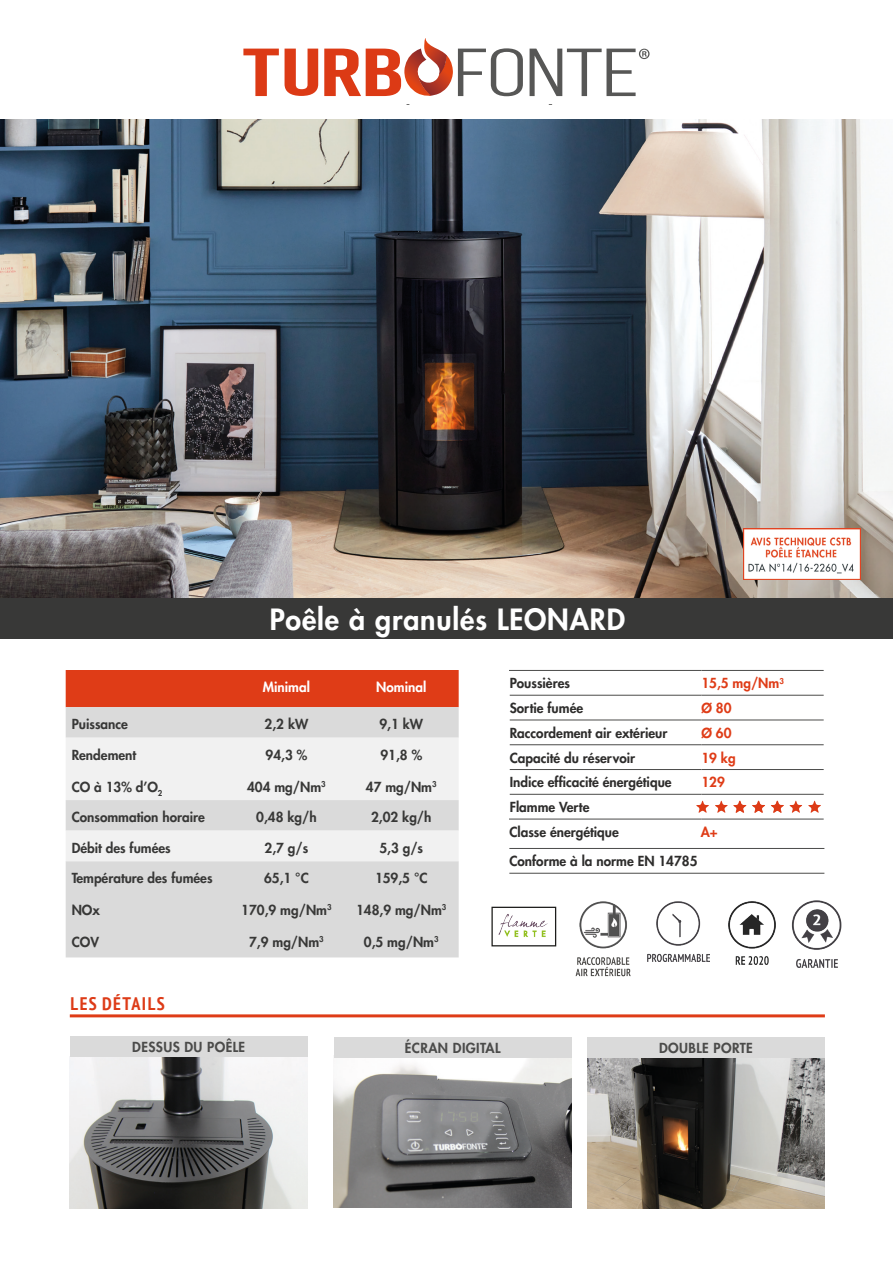
<style>
.page{position:relative;width:893px;height:1263px;background:#fff}
.page>*{position:absolute;margin:0;border:0;box-sizing:border-box;transform-origin:0 0}
.t1{font:800 28.5px "Futura LT";letter-spacing:.03em;color:#fff}
.t2{font:700 condensed 18.15px "PT Sans";letter-spacing:.08em;color:#dd3b17}
.Sous-titre_Page_Text{font:800 13.5px "Futura LT";color:#383837}
.t3{font:800 13.5px "Futura LT";color:#2e2d2c}
.t4{font:800 13.5px "Futura LT";letter-spacing:.03em;color:#4b4b4a}
.t5{font:800 13.5px "Futura LT";color:#df3c17}
.Sous-titre_Page_Text-2{font:800 13.5px "Futura LT";color:#fff}
</style>
<div class="page">
<img style="left:0;top:119px;width:893px;height:520px">
<img style="left:70px;top:1057px;width:238px;height:151px">
<img style="left:333px;top:1057px;width:238px;height:150px">
<img style="left:587px;top:1057px;width:238px;height:152px">
<img style="left:648px;top:901px;width:61px;height:60px">
<img style="left:791px;top:900px;width:51px;height:67px">
<img style="left:576px;top:901px;width:55px;height:76px">
<img style="left:744px;top:529px;width:117px;height:51px">
<img style="left:728px;top:901px;width:47px;height:64px">
<img style="left:498px;top:914px;width:50px;height:23px">
<div style="left:491px;top:907px;width:65px;height:39px;border:1px solid #1d1d1b"></div>
<svg style="left:243px;top:49px;width:36px;height:47px"></svg>
<svg style="left:285px;top:49px;width:33px;height:47px"></svg>
<svg style="left:530px;top:49px;width:120px;height:47px"></svg>
<svg style="left:324px;top:38px;width:199px;height:59px"></svg>
<div style="left:1px;top:598px;width:892px;height:41px;background:#383837"></div>
<div style="left:66px;top:670px;width:393px;height:37px;background:#df3c17"></div>
<div style="left:66px;top:707px;width:393px;height:250px;background:#dadada"></div>
<svg style="left:66px;top:738px;width:393px;height:123px;fill:#f1f1f1"></svg>
<svg style="left:510px;top:694px;width:186px;height:125px"></svg>
<hr style="left:509px;top:670px;width:192px;height:1px;background:#4b4b4a">
<hr style="left:510px;top:695px;width:191px;height:1px;background:#4b4b4a">
<hr style="left:510px;top:720px;width:191px;height:1px;background:#4b4b4a">
<hr style="left:510px;top:744px;width:191px;height:1px;background:#4b4b4a">
<hr style="left:510px;top:769px;width:191px;height:1px;background:#4b4b4a">
<hr style="left:510px;top:794px;width:191px;height:1px;background:#4b4b4a">
<hr style="left:509px;top:819px;width:192px;height:1px;background:#4b4b4a">
<hr style="left:701px;top:819px;width:123px;height:1px;background:#4b4b4a">
<hr style="left:509px;top:848px;width:315px;height:1px;background:#4b4b4a">
<hr style="left:509px;top:873px;width:315px;height:1px;background:#4b4b4a">
<div style="left:70px;top:1036px;width:238px;height:21px;background:#dadada"></div>
<hr style="left:70px;top:1014px;width:755px;height:3px;background:#df3c17">
<svg style="left:696px;top:670px;width:128px;height:149px"></svg>
<div style="left:334px;top:1037px;width:238px;height:20px;background:#dadada"></div>
<div style="left:587px;top:1037px;width:238px;height:20px;background:#dadada"></div>
<p class="t1" style="left:270px;top:600px;width:357px">Poêle à granulés LEONARD</p>
<p class="Sous-titre_Page_Text-2" style="left:263px;top:678px;width:49px">Minimal</p>
<p class="Sous-titre_Page_Text-2" style="left:376px;top:678px;width:52px">Nominal</p>
<p class="Sous-titre_Page_Text" style="left:72px;top:715px;width:58px">Puissance</p>
<p class="Sous-titre_Page_Text" style="left:265px;top:715px;width:45px">2,2 kW</p>
<p class="Sous-titre_Page_Text" style="left:379px;top:715px;width:45px">9,1 kW</p>
<p class="Sous-titre_Page_Text" style="left:72px;top:746px;width:66px">Rendement</p>
<p class="Sous-titre_Page_Text" style="left:266px;top:746px;width:43px">94,3 %</p>
<p class="Sous-titre_Page_Text" style="left:380px;top:746px;width:43px">91,8 %</p>
<p class="Sous-titre_Page_Text" style="left:72px;top:777px;width:92px">CO à 13% d’O<sub>2</sub></p>
<p class="Sous-titre_Page_Text" style="left:247px;top:777px;width:80px">404 mg/Nm<sup>3</sup></p>
<p class="Sous-titre_Page_Text" style="left:366px;top:777px;width:72px">47 mg/Nm<sup>3</sup></p>
<p class="Sous-titre_Page_Text" style="left:72px;top:808px;width:135px">Consommation horaire</p>
<p class="Sous-titre_Page_Text" style="left:256px;top:808px;width:62px">0,48 kg/h</p>
<p class="Sous-titre_Page_Text" style="left:371px;top:808px;width:62px">2,02 kg/h</p>
<p class="Sous-titre_Page_Text" style="left:72px;top:839px;width:101px">Débit des fumées</p>
<p class="Sous-titre_Page_Text" style="left:265px;top:839px;width:45px">2,7 g/s</p>
<p class="Sous-titre_Page_Text" style="left:379px;top:839px;width:45px">5,3 g/s</p>
<p class="Sous-titre_Page_Text" style="left:72px;top:869px;width:142px">Température des fumées</p>
<p class="Sous-titre_Page_Text" style="left:264px;top:869px;width:46px">65,1 °C</p>
<p class="Sous-titre_Page_Text" style="left:375px;top:869px;width:54px">159,5 °C</p>
<p class="Sous-titre_Page_Text" style="left:72px;top:901px;width:30px">NOx</p>
<p class="Sous-titre_Page_Text" style="left:241px;top:901px;width:92px">170,9 mg/Nm<sup>3</sup></p>
<p class="Sous-titre_Page_Text" style="left:356px;top:901px;width:92px">148,9 mg/Nm<sup>3</sup></p>
<p class="Sous-titre_Page_Text" style="left:72px;top:933px;width:29px">COV</p>
<p class="Sous-titre_Page_Text" style="left:249px;top:933px;width:76px">7,9 mg/Nm<sup>3</sup></p>
<p class="Sous-titre_Page_Text" style="left:364px;top:933px;width:76px">0,5 mg/Nm<sup>3</sup></p>
<p class="t2" style="left:71px;top:991px;width:96px">LES DÉTAILS</p>
<p class="t3" style="left:510px;top:674px;width:62px">Poussières</p>
<p class="t5" style="left:701px;top:674px;width:84px">15,5 mg/Nm<sup>3</sup></p>
<p class="t3" style="left:510px;top:699px;width:75px">Sortie fumée</p>
<p class="t5" style="left:701px;top:699px;width:32px">Ø 80</p>
<p class="t3" style="left:510px;top:724px;width:159px">Raccordement air extérieur</p>
<p class="t5" style="left:701px;top:724px;width:32px">Ø 60</p>
<p class="t3" style="left:510px;top:748px;width:127px">Capacité du réservoir</p>
<p class="t5" style="left:701px;top:748px;width:36px">19 kg</p>
<p class="t3" style="left:510px;top:773px;width:163px">Indice efficacité énergétique</p>
<p class="t5" style="left:701px;top:773px;width:25px">129</p>
<p class="t3" style="left:510px;top:798px;width:81px">Flamme Verte</p>
<p class="t3" style="left:509px;top:823px;width:111px">Classe énergétique</p>
<p class="t5" style="left:701px;top:823px;width:18px">A+</p>
<p class="t3" style="left:509px;top:852px;width:190px">Conforme à la norme EN 14785</p>
<p class="t4" style="left:132px;top:1038px;width:114px">DESSUS DU POÊLE</p>
<p class="t4" style="left:405px;top:1039px;width:97px">ÉCRAN DIGITAL</p>
<p class="t4" style="left:659px;top:1039px;width:95px">DOUBLE PORTE</p>
</div>
